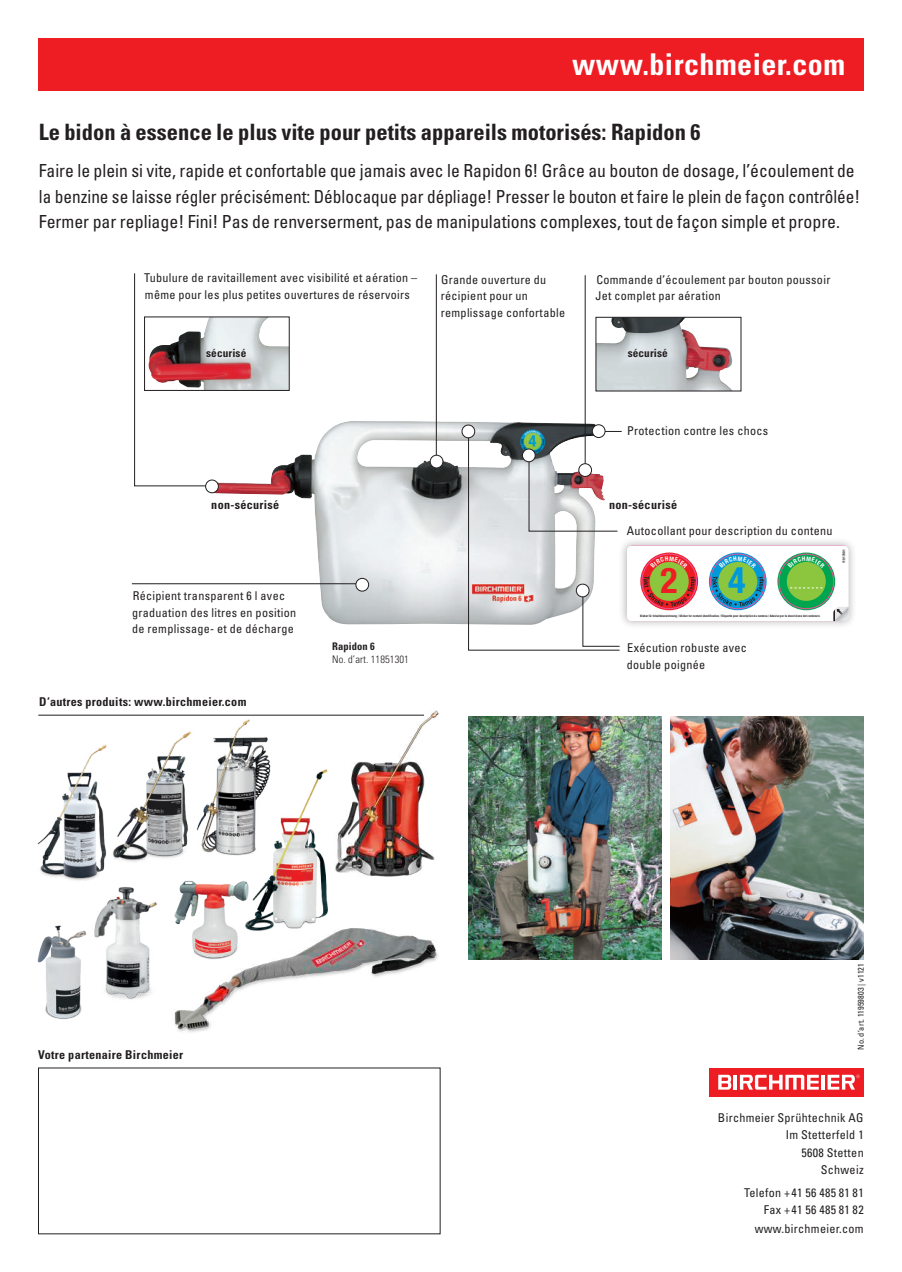
<style>
.page{position:relative;width:902px;height:1272px;background:#fff}
.page>*{position:absolute;margin:0;border:0;box-sizing:border-box;transform-origin:0 0}
.t1{font:700 condensed 36.3px "Helvetica Neue LT Std";color:#0099da}
.t2{font:700 condensed 35.55px "Helvetica Neue LT Std";color:#ee1d23}
.t3{font:700 condensed 30px "Univers LT Std";letter-spacing:.015em;color:#fff}
.t4{font:700 condensed 22.5px "Univers LT Std";color:#231f20}
.t5{font:condensed 18px/25.5px "Univers LT Std";color:#231f20}
.t6{font:condensed 12.15px/16.5px "Univers LT Std";letter-spacing:.025em;color:#231f20}
.t7{font:700 condensed 12.15px "Univers LT Std";letter-spacing:.025em;color:#231f20}
.t8{font:700 condensed 11.25px "Univers LT Std";letter-spacing:.01em;color:#231f20}
.t9{font:300 condensed 10.5px "Univers LT Std";letter-spacing:.01em;color:#231f20}
.t10{font:700 condensed 10.5px "Univers LT Std";letter-spacing:.01em;color:#231f20}
.t11{font:condensed 8.25px "Univers LT Std";letter-spacing:.01em;color:#231f20}
.t12{font:700 condensed 3.3px "Helvetica LT Std";letter-spacing:.02em;color:#231f20}
.t13{font:700 condensed 3px "Helvetica LT Std";color:#231f20}
</style>
<div class="page">
<div style="left:38px;top:38px;width:825px;height:52px;background:#ee1d23"></div>
<img style="left:212px;top:421px;width:393px;height:203px">
<img style="left:212px;top:319px;width:75px;height:69px">
<hr style="left:436px;top:274px;width:1px;height:192px;background:#231f20">
<svg style="left:134px;top:273px;width:78px;height:213px"></svg>
<hr style="left:585px;top:275px;width:1px;height:192px;background:#231f20">
<hr style="left:132px;top:583px;width:229px;height:1px;background:#231f20">
<div style="left:205px;top:480px;width:13px;height:13px;background:#fff;border-radius:50%"></div>
<div style="left:205px;top:480px;width:13px;height:13px;border:1px solid #231f20;border-radius:50%"></div>
<div style="left:430px;top:455px;width:13px;height:13px;background:#fff;border-radius:50%"></div>
<div style="left:430px;top:455px;width:13px;height:13px;border:1px solid #231f20;border-radius:50%"></div>
<div style="left:356px;top:578px;width:12px;height:13px;background:#fff;border-radius:50%"></div>
<div style="left:355px;top:578px;width:14px;height:13px;border:1px solid #231f20;border-radius:50%"></div>
<img style="left:597px;top:319px;width:135px;height:70px">
<div style="left:595px;top:317px;width:146px;height:74px;border:1px solid #231f20"></div>
<div style="left:592px;top:425px;width:13px;height:12px;background:#fff;border-radius:50%"></div>
<div style="left:592px;top:424px;width:13px;height:13px;border:1px solid #231f20;border-radius:50%"></div>
<img style="left:468px;top:716px;width:193px;height:243px">
<img style="left:670px;top:716px;width:193px;height:243px">
<img style="left:323px;top:710px;width:116px;height:167px">
<img style="left:248px;top:766px;width:84px;height:150px">
<img style="left:208px;top:719px;width:67px;height:137px">
<img style="left:37px;top:925px;width:50px;height:94px">
<svg style="left:468px;top:431px;width:153px;height:219px"></svg>
<div style="left:576px;top:584px;width:13px;height:13px;background:#fff;border-radius:50%"></div>
<div style="left:576px;top:584px;width:13px;height:13px;border:1px solid #231f20;border-radius:50%"></div>
<div style="left:462px;top:425px;width:12px;height:13px;background:#fff;border-radius:50%"></div>
<div style="left:462px;top:425px;width:13px;height:13px;border:1px solid #231f20;border-radius:50%"></div>
<div style="left:522px;top:449px;width:13px;height:13px;background:#fff;border-radius:50%"></div>
<div style="left:522px;top:449px;width:13px;height:13px;border:1px solid #231f20;border-radius:50%"></div>
<div style="left:618px;top:537px;width:238px;height:92px;background:#231f20;opacity:.35"></div>
<div style="left:709px;top:1067px;width:154px;height:29px;background:#ee1d23"></div>
<hr style="left:821px;top:1074px;width:3px;height:15px;background:#fff">
<hr style="left:733px;top:1074px;width:4px;height:15px;background:#fff">
<svg style="left:739px;top:1074px;width:79px;height:15px"></svg>
<svg style="left:718px;top:1074px;width:13px;height:15px"></svg>
<svg style="left:827px;top:1074px;width:32px;height:15px"></svg>
<img style="left:37px;top:751px;width:62px;height:130px">
<img style="left:94px;top:887px;width:63px;height:112px">
<img style="left:174px;top:916px;width:264px;height:116px">
<img style="left:174px;top:880px;width:74px;height:82px">
<img style="left:96px;top:731px;width:112px;height:144px">
<hr style="left:38px;top:715px;width:386px;height:1px;background:#231f20">
<svg style="left:627px;top:545px;width:221px;height:76px"></svg>
<h3 class="t3" style="left:572px;top:46px;width:274px">www.birchmeier.com</h3>
<h3 class="t4" style="left:39px;top:118px;width:663px">Le bidon à essence le plus vite pour petits appareils motorisés: Rapidon 6</h3>
<p class="t5" style="left:39px;top:158px;width:823px">Faire le plein si vite, rapide et confortable que jamais avec le Rapidon 6! Grâce au bouton de dosage, l’écoulement de la benzine se laisse régler précisément: Déblocaque par dépliage! Presser le bouton et faire le plein de façon contrôlée!<br>Fermer par repliage! Fini! Pas de renverserment, pas de manipulations complexes, tout de façon simple et propre.</p>
<p class="t6" style="left:144px;top:270px;width:274px">Tubulure de ravitaillement avec visibilité et aération – même pour les plus petites ouvertures de réservoirs</p>
<p class="t6" style="left:441px;top:271px;width:126px">Grande ouverture du récipient pour un remplissage confortable</p>
<p class="t6" style="left:595px;top:271px;width:236px">Commande d’écoulement par bouton poussoir<br>Jet complet par aération</p>
<p class="t8" style="left:206px;top:346px;width:42px">sécurisé</p>
<p class="t8" style="left:627px;top:346px;width:42px">sécurisé</p>
<p class="t6" style="left:627px;top:422px;width:142px">Protection contre les chocs</p>
<p class="t7" style="left:211px;top:497px;width:69px">non-sécurisé</p>
<p class="t7" style="left:609px;top:497px;width:69px">non-sécurisé</p>
<p class="t6" style="left:132px;top:587px;width:165px">Récipient transparent 6 l avec graduation des litres en position de remplissage- et de décharge</p>
<p class="t7" style="left:39px;top:694px;width:209px">D‘autres produits: www.birchmeier.com</p>
<p class="t10" style="left:332px;top:639px;width:44px">Rapidon 6</p>
<p class="t9" style="left:332px;top:652px;width:78px">No. d’art. 11851301</p>
<p class="t7" style="left:38px;top:1046px;width:146px">Votre partenaire Birchmeier</p>
<p class="t6" style="left:626px;top:522px;width:207px">Autocollant pour description du contenu</p>
<h2 class="t2" style="left:660px;top:559px;width:19px">2</h2>
<h1 class="t1" style="left:728px;top:558px;width:19px">4</h1>
<p class="t13" style="left:640px;top:614px;width:181px">Kleber für Inhaltsbezeichnung / Sticker for content identification / Etiquette pour description du contenu / Adesivo per la descrizione del contenuto</p>
<p class="t6" style="left:626px;top:639px;width:122px">Exécution robuste avec double poignée</p>
<p class="t12" style="left:841px;top:563px;width:15px;rotate:-90deg">11917901</p>
<p class="t11" style="left:855px;top:1050px;width:88px;rotate:-90deg">No. d’art. 11959803 | v1121</p>
<p class="t6" style="left:717px;top:1108px;width:147px;line-height:17.4px;text-align:right">Birchmeier Sprühtechnik AG<br>Im Stetterfeld 1<br>5608 Stetten<br>Schweiz</p>
<p class="t6" style="left:744px;top:1183px;width:121px;line-height:17.4px;text-align:right">Telefon +41 56 485 81 81<br>Fax +41 56 485 81 82</p>
<p class="t6" style="left:754px;top:1220px;width:110px">www.birchmeier.com</p>
</div>
